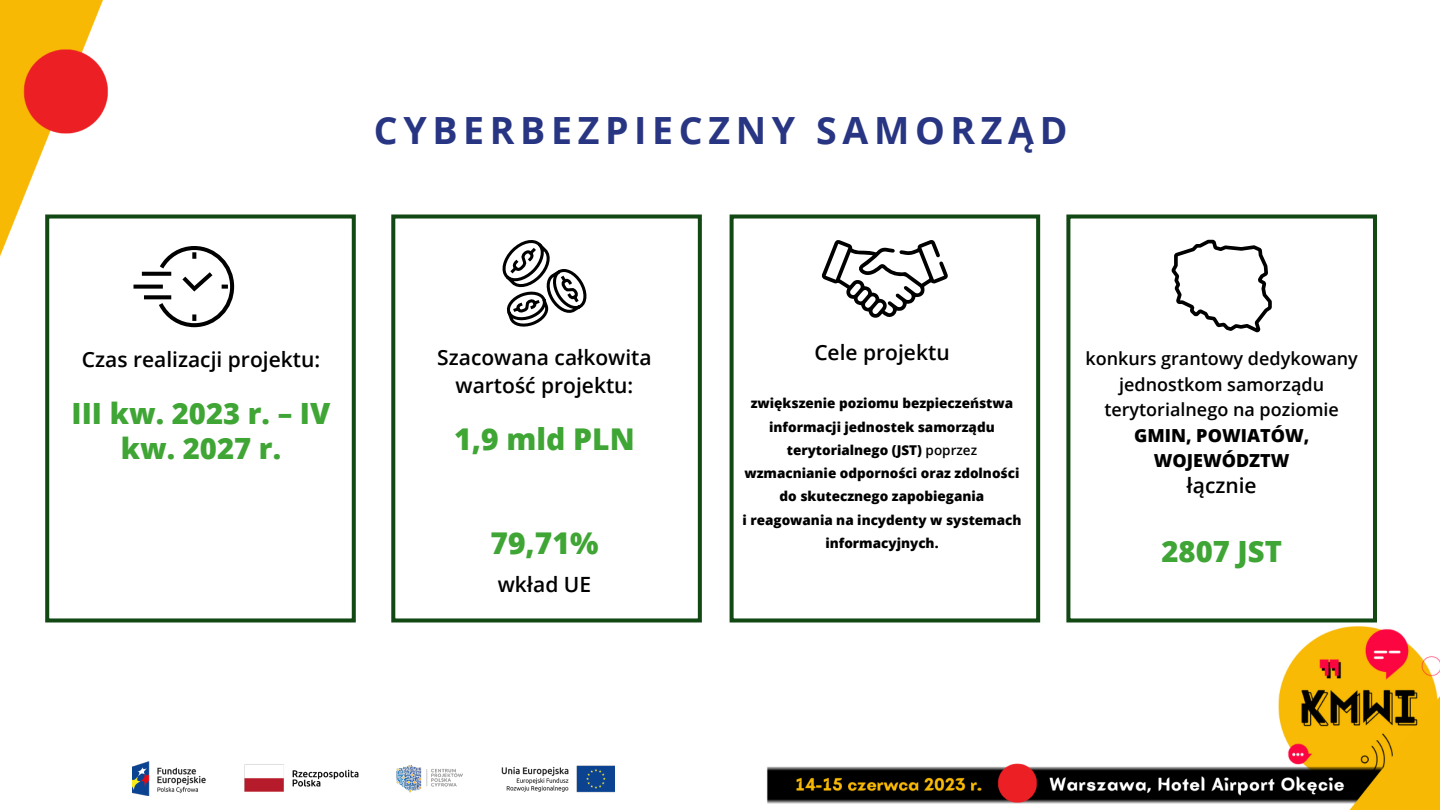
<style>
.page{position:relative;width:1440px;height:810px;background:#fff}
.page>*{position:absolute;margin:0;border:0;box-sizing:border-box;transform-origin:0 0}
.t1{font:700 37.5px "Open Sans";letter-spacing:.15em;color:#283583}
.t2{font:800 30px "Open Sans";color:#3fa535}
.t3{font:800 29.25px/34.5px "Open Sans";color:#3fa535;text-align:center}
.t4{font:600 21px/28.5px "Open Sans";color:#000;text-align:center}
.t5{font:600 18px/25.5px "Open Sans";color:#000;text-align:center}
.t6{font:800 18px/25.5px "Open Sans";color:#000;text-align:center}
.t7{font:800 13.5px/23.2px "Open Sans";color:#000;text-align:center}
.s1{font-weight:600}
</style>
<div class="page">
<img style="left:0;top:0;width:1440px;height:810px">
<img style="left:132px;top:761px;width:483px;height:34px">
<div style="left:391px;top:214px;width:311px;height:408px;border:4px solid #124813"></div>
<div style="left:730px;top:214px;width:310px;height:408px;border:4px solid #124813"></div>
<div style="left:45px;top:214px;width:311px;height:408px;border:4px solid #124813"></div>
<div style="left:1066px;top:214px;width:311px;height:408px;border:4px solid #124813"></div>
<svg style="left:822px;top:239px;width:126px;height:79px"></svg>
<svg style="left:497px;top:237px;width:94px;height:92px"></svg>
<svg style="left:129px;top:244px;width:107px;height:85px"></svg>
<svg style="left:1170px;top:202px;width:104px;height:132px"></svg>
<h1 class="t1" style="left:374px;top:104px;width:695px">CYBERBEZPIECZNY SAMORZĄD</h1>
<h3 class="t4" style="left:82px;top:345px;width:240px">Czas realizacji projektu:</h3>
<h3 class="t3" style="left:72px;top:395px;width:260px">III kw. 2023 r. – IV kw. 2027 r.</h3>
<h3 class="t4" style="left:437px;top:342px;width:216px">Szacowana całkowita wartość projektu:</h3>
<h2 class="t2" style="left:454px;top:417px;width:182px">1,9 mld PLN</h2>
<h2 class="t2" style="left:490px;top:520px;width:110px">79,71%</h2>
<h3 class="t4" style="left:498px;top:570px;width:95px">wkład UE</h3>
<h3 class="t4" style="left:814px;top:337px;width:137px">Cele projektu</h3>
<p class="t7" style="left:743px;top:391px;width:280px">zwiększenie poziomu bezpieczeństwa informacji jednostek samorządu terytorialnego (JST) <span class="s1">poprzez </span>wzmacnianie odporności oraz zdolności do skutecznego zapobiegania<br>i reagowania na incydenty w systemach informacyjnych.</p>
<h3 class="t5" style="left:1086px;top:346px;width:274px">konkurs grantowy dedykowany jednostkom samorządu terytorialnego na poziomie</h3>
<h3 class="t6" style="left:1134px;top:421px;width:177px">GMIN, POWIATÓW,<br>WOJEWÓDZTW</h3>
<h3 class="t4" style="left:1187px;top:470px;width:72px">łącznie</h3>
<h3 class="t3" style="left:1161px;top:532px;width:122px">2807 JST</h3>
</div>
